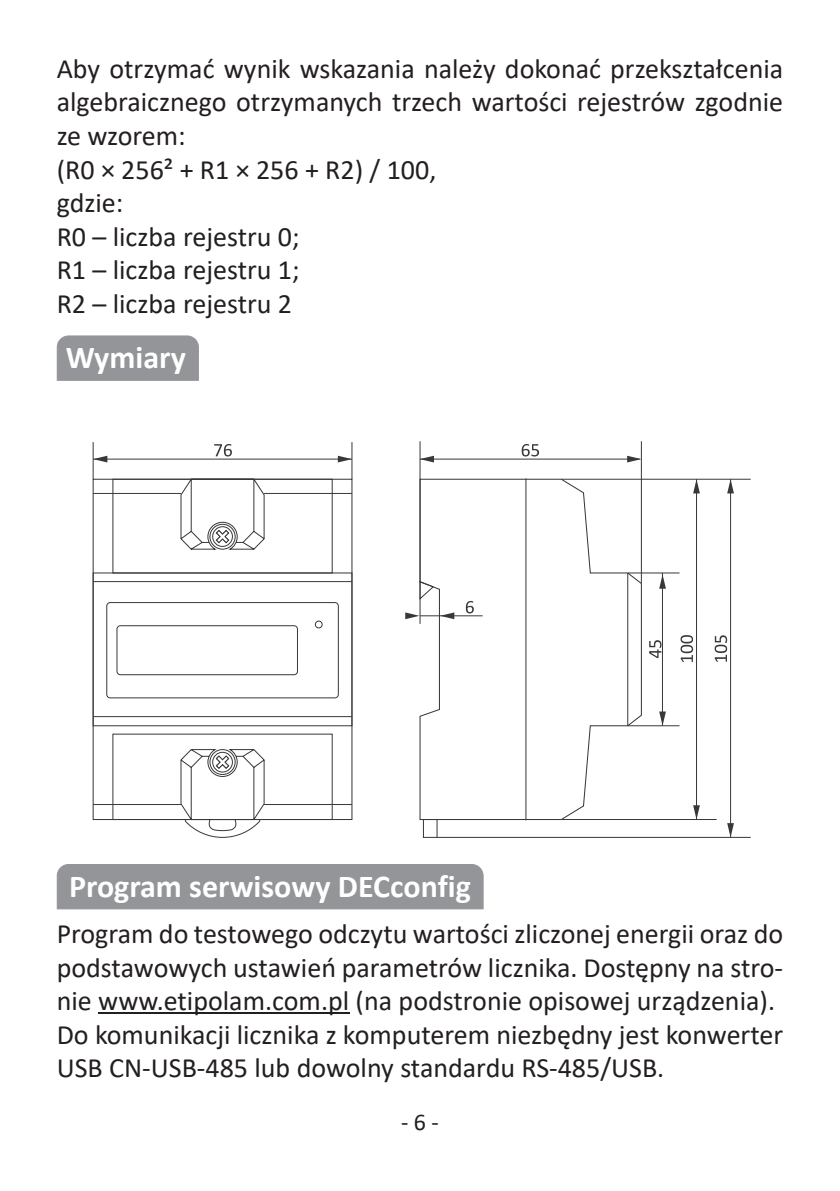
<style>
.page{position:relative;width:840px;height:1191px;background:#fff}
.page>*{position:absolute;margin:0;border:0;box-sizing:border-box;transform-origin:0 0}
.t1{font:700 32px "Calibri";color:#fff}
.t2{font:28px/33.6px "Calibri";color:#231f20}
.t3{font:24px "Calibri";color:#231f20}
</style>
<div class="page">
<hr style="left:98px;top:1012px;width:251px;height:2px;background:#231f20">
<hr style="left:561px;top:478px;width:189px;height:2px;background:#383839">
<hr style="left:561px;top:819px;width:155px;height:1px;background:#383839">
<hr style="left:695px;top:479px;width:1px;height:340px;background:#383839">
<hr style="left:729px;top:479px;width:1px;height:358px;background:#383839">
<svg style="left:692px;top:479px;width:7px;height:14px"></svg>
<svg style="left:726px;top:479px;width:7px;height:14px"></svg>
<svg style="left:693px;top:805px;width:6px;height:14px"></svg>
<svg style="left:727px;top:823px;width:6px;height:13px"></svg>
<svg style="left:680px;top:635px;width:12px;height:27px"></svg>
<svg style="left:714px;top:635px;width:12px;height:27px"></svg>
<hr style="left:437px;top:836px;width:313px;height:2px;background:#383839">
<svg style="left:419px;top:478px;width:223px;height:342px"></svg>
<hr style="left:525px;top:478px;width:1px;height:342px;background:#383839">
<svg style="left:420px;top:581px;width:13px;height:18px"></svg>
<div style="left:423px;top:819px;width:14px;height:18px;border:1px solid #383839"></div>
<hr style="left:626px;top:573px;width:2px;height:153px;background:#383839">
<hr style="left:419px;top:441px;width:1px;height:183px;background:#383839">
<hr style="left:640px;top:441px;width:1px;height:142px;background:#383839">
<hr style="left:420px;top:458px;width:219px;height:2px;background:#383839">
<svg style="left:419px;top:456px;width:14px;height:6px"></svg>
<svg style="left:626px;top:456px;width:15px;height:6px"></svg>
<hr style="left:627px;top:572px;width:52px;height:1px;background:#383839">
<hr style="left:627px;top:725px;width:52px;height:1px;background:#383839">
<hr style="left:661px;top:573px;width:1px;height:153px;background:#383839">
<svg style="left:659px;top:574px;width:6px;height:15px"></svg>
<svg style="left:658px;top:711px;width:7px;height:15px"></svg>
<svg style="left:405px;top:612px;width:14px;height:7px"></svg>
<hr style="left:420px;top:615px;width:62px;height:1px;background:#383839">
<svg style="left:440px;top:612px;width:14px;height:7px"></svg>
<svg style="left:465px;top:601px;width:8px;height:12px"></svg>
<svg style="left:521px;top:444px;width:17px;height:12px"></svg>
<svg style="left:649px;top:640px;width:12px;height:18px"></svg>
<div style="left:93px;top:572px;width:259px;height:154px;border:1px solid #383839"></div>
<hr style="left:93px;top:581px;width:259px;height:1px;background:#383839">
<hr style="left:264px;top:493px;width:88px;height:1px;background:#383839">
<hr style="left:93px;top:716px;width:259px;height:1px;background:#383839">
<hr style="left:264px;top:804px;width:88px;height:1px;background:#383839">
<div style="left:113px;top:479px;width:219px;height:94px;border:1px solid #383839"></div>
<hr style="left:93px;top:804px;width:88px;height:1px;background:#383839">
<svg style="left:180px;top:749px;width:84px;height:88px"></svg>
<svg style="left:180px;top:479px;width:84px;height:70px"></svg>
<hr style="left:93px;top:493px;width:88px;height:1px;background:#383839">
<hr style="left:351px;top:442px;width:1px;height:37px;background:#383839">
<hr style="left:92px;top:442px;width:2px;height:37px;background:#383839">
<hr style="left:93px;top:458px;width:259px;height:2px;background:#383839">
<svg style="left:93px;top:456px;width:14px;height:6px"></svg>
<svg style="left:337px;top:456px;width:15px;height:6px"></svg>
<svg style="left:214px;top:444px;width:18px;height:12px"></svg>
<div style="left:107px;top:602px;width:231px;height:96px;border:1px solid #383839;border-radius:3px"></div>
<div style="left:117px;top:625px;width:180px;height:50px;border:1px solid #383839;border-radius:3px"></div>
<div style="left:315px;top:621px;width:7px;height:7px;border:1px solid #383839;border-radius:50%"></div>
<div style="left:57px;top:335px;width:142px;height:46px;background:#939598"></div>
<div style="left:57px;top:864px;width:426px;height:45px;background:#939598"></div>
<p class="t2" style="left:57px;top:51px;width:727px">Aby otrzymać wynik wskazania należy dokonać przekształcenia algebraicznego otrzymanych trzech wartości rejestrów zgodnie ze wzorem:<br>(R0 × 256² + R1 × 256 + R2) / 100,<br>gdzie:<br>R0 – liczba rejestru 0;<br>R1 – liczba rejestru 1;<br>R2 – liczba rejestru 2</p>
<p class="t1" style="left:66px;top:335px;width:121px">Wymiary</p>
<p class="t1" style="left:69px;top:863px;width:403px">Program serwisowy DECconfig</p>
<p class="t2" style="left:57px;top:916px;width:727px">Program do testowego odczytu wartości zliczonej energii oraz do podstawowych ustawień parametrów licznika. Dostępny na stro&shy;nie www.etipolam.com.pl (na podstronie opisowej urządzenia).<br>Do komunikacji licznika z komputerem niezbędny jest konwerter USB CN-USB-485 lub dowolny standardu RS-485/USB.</p>
<p class="t3" style="left:401px;top:1105px;width:39px">- 6 -</p>
</div>
